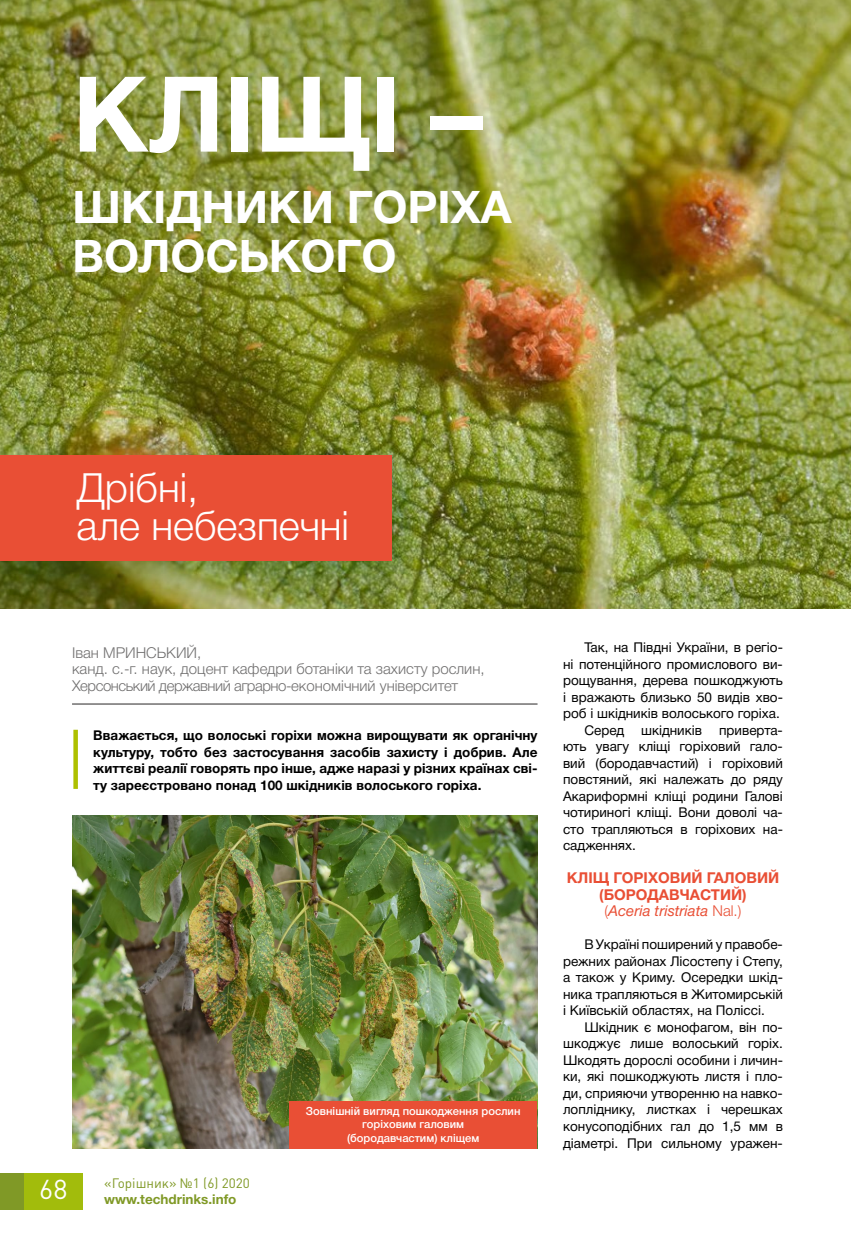
<style>
.page{position:relative;width:851px;height:1234px;background:#fff}
.page>*{position:absolute;margin:0;border:0;box-sizing:border-box;transform-origin:0 0}
.t1{font:700 105px "Helvetica Neue Cyr";color:#fff}
.t2{font:700 45px/49.5px "Helvetica Neue Cyr";color:#fff}
.t3{font:300 40.35px/38.1px "Helvetica Neue Cyr";color:#fff}
.t4{font:27px "Plumb";color:#fff}
.t5{font:300 15px/16.5px "Helvetica Neue Cyr";color:#706f6f}
.t6{font:700 15px/16.5px "Helvetica Neue Cyr";color:#e94f35;text-align:center}
.t7{font:13.5px/16.5px "Helvetica Neue Cyr";color:#000;text-align:justify}
.t8{font:700 13.5px/16.5px "Helvetica Neue Cyr";color:#000;text-align:justify}
.t9{font:13.5px "Plumb";color:#809926}
.t10{font:700 13.5px "Helvetica Neue Cyr";color:#809926}
.t11{font:500 11.25px/13.5px "Helvetica Neue Cyr";color:#fff;text-align:center}
.s1{font-weight:300}
.s2{font-weight:400;font-style:italic}
</style>
<div class="page">
<img style="left:0;top:0;width:850px;height:608px">
<img style="left:72px;top:815px;width:465px;height:333px">
<div style="left:73px;top:729px;width:5px;height:59px;background:#aec000"></div>
<div style="left:0;top:432px;width:435px;height:172px;background:#00581e;opacity:.3"></div>
<div style="left:0;top:455px;width:391px;height:105px;background:#e94f35"></div>
<hr style="left:72px;top:703px;width:465px;height:1px;background:#706f6f">
<div style="left:289px;top:1100px;width:248px;height:48px;background:#e94f35"></div>
<div style="left:0;top:1172px;width:83px;height:37px;background:#a2bc0c"></div>
<div style="left:0;top:1172px;width:24px;height:37px;background:#809926"></div>
<h1 class="t1" style="left:72px;top:57px;width:411px">КЛІЩІ –</h1>
<h2 class="t2" style="left:72px;top:182px;width:441px">ШКІДНИКИ ГОРІХА<br>ВОЛОСЬКОГО</h2>
<h3 class="t3" style="left:76px;top:468px;width:274px">Дрібні,<br>але небезпечні</h3>
<p class="t5" style="left:72px;top:644px;width:414px">Іван МРИНСЬКИЙ,<br>канд. с.-г. наук, доцент кафедри ботаніки та захисту рослин,<br>Херсонський державний аграрно-економічний університет</p>
<p class="t8" style="left:93px;top:727px;width:445px">Вважається, що волоські горіхи можна вирощувати як органічну культуру, тобто без застосування засобів захисту і добрив. Але життєві реалії говорять про інше, адже наразі у різних країнах сві&shy;ту зареєстровано понад 100 шкідників волоського горіха.</p>
<h3 class="t4" style="left:39px;top:1174px;width:30px">68</h3>
<p class="t9" style="left:104px;top:1175px;width:147px">«Горішник» №1 (6) 2020</p>
<p class="t10" style="left:104px;top:1191px;width:134px">www.techdrinks.info</p>
<p class="t11" style="left:306px;top:1104px;width:216px">Зовнішній вигляд пошкодження рослин горіховим галовим<br>(бородавчастим) кліщем</p>
<p class="t7" style="left:584px;top:639px;width:200px">Так, на Півдні України, в регіо-</p>
<p class="t7" style="left:563px;top:655px;width:221px">ні потенційного промислового ви-</p>
<p class="t7" style="left:563px;top:672px;width:221px">рощування, дерева пошкоджують</p>
<p class="t7" style="left:563px;top:688px;width:221px">і вражають близько 50 видів хво-</p>
<p class="t7" style="left:563px;top:705px;width:218px">роб і шкідників волоського горіха.</p>
<p class="t7" style="left:584px;top:721px;width:41px">Серед</p>
<p class="t7" style="left:641px;top:721px;width:62px">шкідників</p>
<p class="t7" style="left:563px;top:721px;width:221px;text-indent:156px">приверта&shy;ють увагу кліщі горіховий гало&shy;вий (бородавчастий) і горіховий повстяний, які належать до ряду Акариформні кліщі родини Галові чотириногі кліщі. Вони доволі ча&shy;сто трапляються в горіхових на&shy;садженнях.</p>
<p class="t6" style="left:566px;top:869px;width:214px">КЛІЩ ГОРІХОВИЙ ГАЛОВИЙ (БОРОДАВЧАСТИЙ)<br><span class="s1">(</span><span class="s2">Aceria tristriata</span> <span class="s1">Nal.)</span></p>
<p class="t7" style="left:563px;top:936px;width:221px;text-indent:21px">В Україні поширений у правобе&shy;режних районах Лісостепу і Степу, а також у Криму. Осередки шкід&shy;ника трапляються в Житомирській і Київській областях, на Поліссі.</p>
<p class="t7" style="left:563px;top:1018px;width:221px;text-indent:21px">Шкідник є монофагом, він по&shy;шкоджує лише волоський горіх.<br>Шкодять дорослі особини і личин&shy;ки, які пошкоджують листя і пло&shy;ди, сприяючи утворенню на навко&shy;лопліднику, листках і черешках конусоподібних гал до 1,5 мм в діаметрі. При сильному уражен-</p>
</div>
